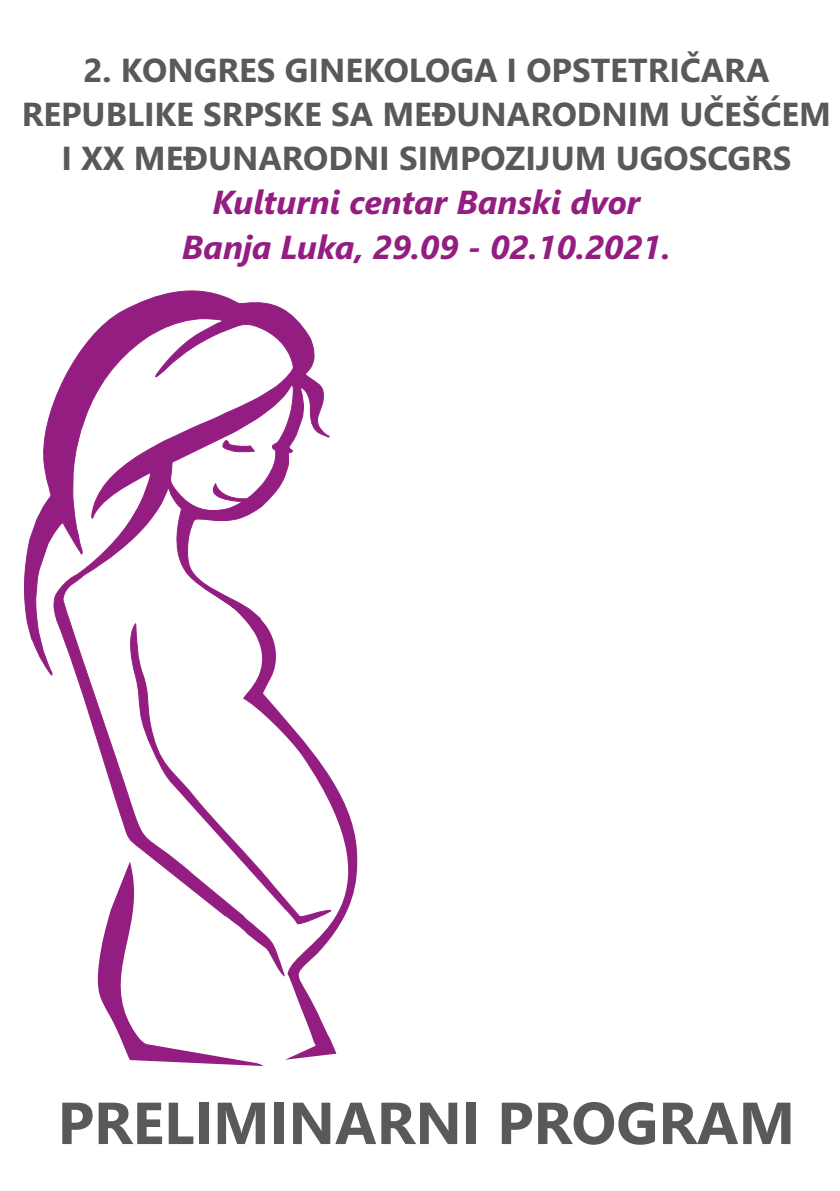
<style>
.page{position:relative;width:840px;height:1191px;background:#fff}
.page>*{position:absolute;margin:0;border:0;box-sizing:border-box;transform-origin:0 0}
.t1{font:700 59px "Segoe UI";color:#58595b}
.t2{font:700 33.2px/44.2px "Segoe UI";color:#58595b;text-align:center}
.t3{font:italic 700 33.2px/44.2px "Segoe UI";color:#941d82;text-align:center}
</style>
<div class="page">
<svg style="left:287px;top:780px;width:71px;height:279px"></svg>
<svg style="left:77px;top:679px;width:50px;height:156px"></svg>
<svg style="left:127px;top:679px;width:205px;height:246px"></svg>
<svg style="left:97px;top:861px;width:188px;height:205px"></svg>
<svg style="left:24px;top:290px;width:306px;height:389px"></svg>
<svg style="left:220px;top:440px;width:35px;height:12px"></svg>
<svg style="left:26px;top:618px;width:6px;height:17px"></svg>
<svg style="left:202px;top:483px;width:58px;height:19px"></svg>
<p class="t2" style="left:22px;top:51px;width:810px">2. KONGRES GINEKOLOGA I OPSTETRIČARA<br>REPUBLIKE SRPSKE SA MEĐUNARODNIM UČEŠĆEM<br>I XX MEĐUNARODNI SIMPOZIJUM UGOSCGRS</p>
<p class="t3" style="left:182px;top:184px;width:490px">Kulturni centar Banski dvor<br>Banja Luka, 29.09 - 02.10.2021.</p>
<h1 class="t1" style="left:58px;top:1101px;width:738px">PRELIMINARNI PROGRAM</h1>
</div>
